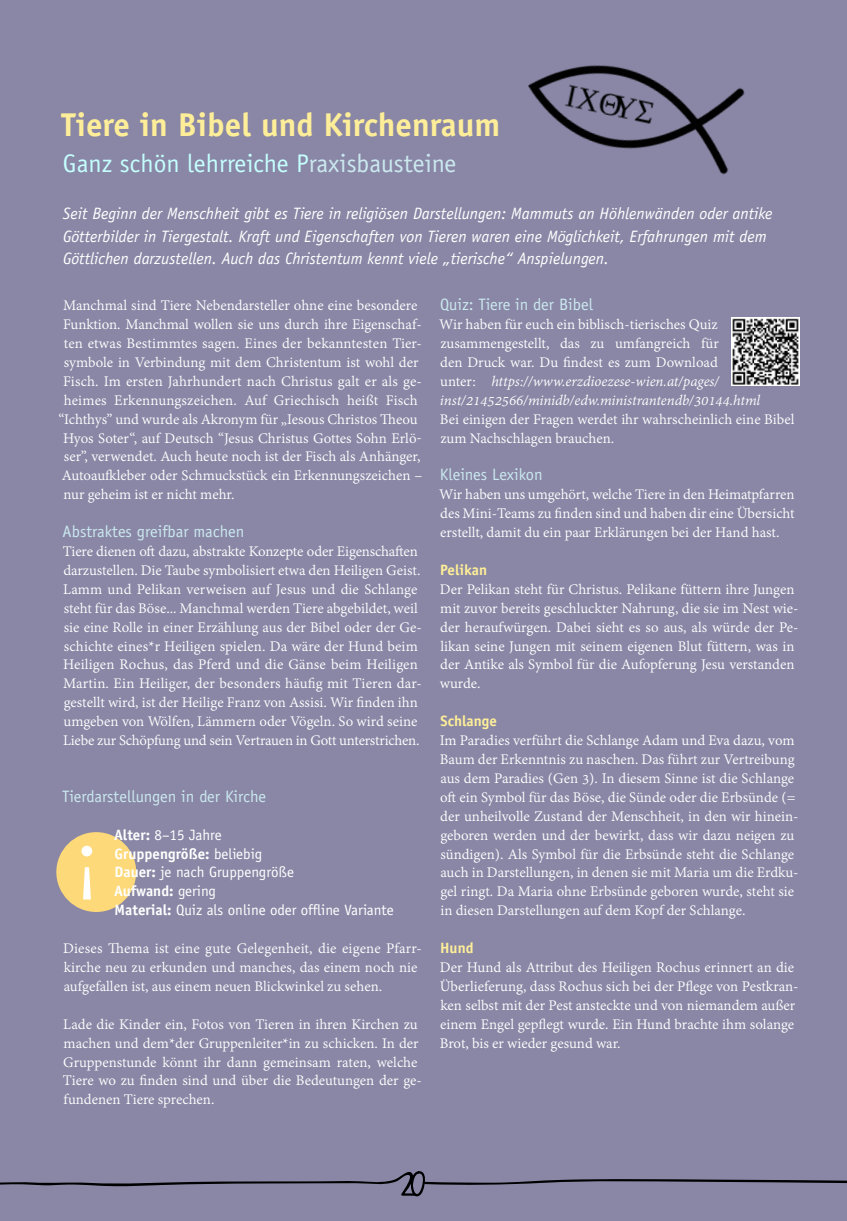
<style>
.page{position:relative;width:847px;height:1221px;background:#fff}
.page>*{position:absolute;margin:0;border:0;box-sizing:border-box;transform-origin:0 0}
.t1{font:700 33px "Officina Sans";color:#feee99}
.t2{font:25.5px "Officina Sans";color:#c5ffff}
.t3{font:italic 16.5px/22.5px "Officina Sans";color:#fff}
.t4{font:16.5px "Officina Sans";color:#cbe8ef}
.t5{font:15.9px/18.9px "Adobe Devanagari";color:#fff}
.t6{font:15px/18.9px "Officina Sans";color:#fff}
.t7{font:700 15px "Officina Sans";color:#feee99}
.s1{color:#cbe8ef}
.s2{font-style:italic}
.s3{font-weight:700}
</style>
<div class="page">
<div style="left:0;top:0;width:846px;height:1220px;background:#8987a5"></div>
<div style="left:56px;top:832px;width:80px;height:79px;background:#fed979;border-radius:50%"></div>
<svg style="left:81px;top:845px;width:11px;height:54px"></svg>
<img style="left:731px;top:318px;width:68px;height:68px">
<img style="left:528px;top:65px;width:217px;height:110px">
<svg style="left:0;top:1171px;width:846px;height:26px"></svg>
<h1 class="t1" style="left:61px;top:104px;width:440px">Tiere in Bibel und Kirchenraum</h1>
<h2 class="t2" style="left:63px;top:149px;width:395px">Ganz schön lehrreiche P<span class="s1">raxisbausteine</span></h2>
<p class="t3" style="left:63px;top:202px;width:711px">Seit Beginn der Menschheit gibt es Tiere in religiösen Darstellungen: Mammuts an Höhlenwänden oder antike<br>Götterbilder in Tiergestalt. Kraft und Eigenschaften von Tieren waren eine Möglichkeit, Erfahrungen mit dem<br>Göttlichen darzustellen. Auch das Christentum kennt viele „tierische“ Anspielungen.</p>
<p class="t5" style="left:63px;top:297px;width:356px">Manchmal sind Tiere Nebendarsteller ohne eine besondere</p>
<p class="t5" style="left:63px;top:316px;width:360px">Funktion. Manchmal wollen sie uns durch ihre Eigenschaf-</p>
<p class="t5" style="left:64px;top:335px;width:359px">ten etwas Bestimmtes sagen. Eines der bekanntesten Tier-</p>
<p class="t5" style="left:64px;top:354px;width:356px">symbole in Verbindung mit dem Christentum ist wohl der</p>
<p class="t5" style="left:63px;top:373px;width:360px">Fisch. Im ersten Jahrhundert nach Christus galt er als ge-</p>
<p class="t5" style="left:64px;top:392px;width:355px">heimes Erkennungszeichen. Auf Griechisch heißt Fisch</p>
<p class="t5" style="left:58px;top:410px;width:360px">“Ichthys” und wurde als Akronym für „Iesous Christos Theou</p>
<p class="t5" style="left:63px;top:429px;width:360px">Hyos Soter“, auf Deutsch “Jesus Christus Gottes Sohn Erlö-</p>
<p class="t5" style="left:64px;top:448px;width:358px">ser”, verwendet. Auch heute noch ist der Fisch als Anhänger,</p>
<p class="t5" style="left:62px;top:467px;width:362px">Autoaufkleber oder Schmuckstück ein Erkennungszeichen –</p>
<p class="t5" style="left:63px;top:486px;width:172px">nur geheim ist er nicht mehr.</p>
<p class="t4" style="left:63px;top:522px;width:183px">Abstraktes greifbar machen</p>
<p class="t5" style="left:63px;top:543px;width:360px">Tiere dienen oft dazu, abstrakte Konzepte oder Eigenschaften darzustellen. Die Taube symbolisiert etwa den Heiligen Geist.<br>Lamm und Pelikan verweisen auf Jesus und die Schlange steht für das Böse... Manchmal werden Tiere abgebildet, weil sie eine Rolle in einer Erzählung aus der Bibel oder der Ge&shy;schichte eines*r Heiligen spielen. Da wäre der Hund beim Heiligen Rochus, das Pferd und die Gänse beim Heiligen Martin. Ein Heiliger, der besonders häufig mit Tieren dar&shy;gestellt wird, ist der Heilige Franz von Assisi. Wir finden ihn umgeben von Wölfen, Lämmern oder Vögeln. So wird seine Liebe zur Schöpfung und sein Vertrauen in Gott unterstrichen.</p>
<p class="t4" style="left:440px;top:295px;width:154px">Quiz: Tiere in der Bibel</p>
<p class="t5" style="left:439px;top:316px;width:322px">Wir haben für euch ein biblisch-tierisches Quiz zusammengestellt, das zu umfangreich für<br>den Druck war. Du findest es zum Download<br>unter: <span class="s2">https://www.erzdioezese-wien.at/pages/ inst/21452566/minidb/edw.ministrantendb/30144.html</span></p>
<p class="t5" style="left:439px;top:411px;width:356px">Bei einigen der Fragen werdet ihr wahrscheinlich eine Bibel zum Nachschlagen brauchen.</p>
<p class="t4" style="left:439px;top:465px;width:104px">Kleines Lexikon</p>
<p class="t5" style="left:439px;top:486px;width:357px;text-align:justify">Wir haben uns umgehört, welche Tiere in den Heimatpfarren des Mini-Teams zu finden sind und haben dir eine Übersicht erstellt, damit du ein paar Erklärungen bei der Hand hast.</p>
<p class="t7" style="left:440px;top:560px;width:48px">Pelikan</p>
<p class="t5" style="left:439px;top:581px;width:360px">Der Pelikan steht für Christus. Pelikane füttern ihre Jungen mit zuvor bereits geschluckter Nahrung, die sie im Nest wie&shy;der heraufwürgen. Dabei sieht es so aus, als würde der Pe&shy;likan seine Jungen mit seinem eigenen Blut füttern, was in der Antike als Symbol für die Aufopferung Jesu verstanden wurde.</p>
<p class="t7" style="left:440px;top:711px;width:58px">Schlange</p>
<p class="t5" style="left:439px;top:732px;width:360px">Im Paradies verführt die Schlange Adam und Eva dazu, vom Baum der Erkenntnis zu naschen. Das führt zur Vertreibung aus dem Paradies (Gen 3). In diesem Sinne ist die Schlange oft ein Symbol für das Böse, die Sünde oder die Erbsünde (= der unheilvolle Zustand der Menschheit, in den wir hinein&shy;geboren werden und der bewirkt, dass wir dazu neigen zu sündigen). Als Symbol für die Erbsünde steht die Schlange auch in Darstellungen, in denen sie mit Maria um die Erdku&shy;gel ringt. Da Maria ohne Erbsünde geboren wurde, steht sie in diesen Darstellungen auf dem Kopf der Schlange.</p>
<p class="t7" style="left:440px;top:938px;width:35px">Hund</p>
<p class="t5" style="left:439px;top:959px;width:360px">Der Hund als Attribut des Heiligen Rochus erinnert an die Überlieferung, dass Rochus sich bei der Pflege von Pestkran&shy;ken selbst mit der Pest ansteckte und von niemandem außer einem Engel gepflegt wurde. Ein Hund brachte ihm solange Brot, bis er wieder gesund war.</p>
<p class="t4" style="left:62px;top:786px;width:205px">Tierdarstellungen in der Kirche</p>
<p class="t6" style="left:114px;top:825px;width:281px"><span class="s3">Alter:</span> 8–15 Jahre<br><span class="s3">Gruppengröße:</span> beliebig<br><span class="s3">Dauer:</span> je nach Gruppengröße<br><span class="s3">Aufwand:</span> gering<br><span class="s3">Material:</span> Quiz als online oder offline Variante</p>
<p class="t5" style="left:63px;top:940px;width:360px">Dieses Thema ist eine gute Gelegenheit, die eigene Pfarr&shy;kirche neu zu erkunden und manches, das einem noch nie aufgefallen ist, aus einem neuen Blickwinkel zu sehen.</p>
<p class="t5" style="left:63px;top:1015px;width:360px">Lade die Kinder ein, Fotos von Tieren in ihren Kirchen zu machen und dem*der Gruppenleiter*in zu schicken. In der Gruppenstunde könnt ihr dann gemeinsam raten, welche Tiere wo zu finden sind und über die Bedeutungen der ge&shy;fundenen Tiere sprechen.</p>
</div>
